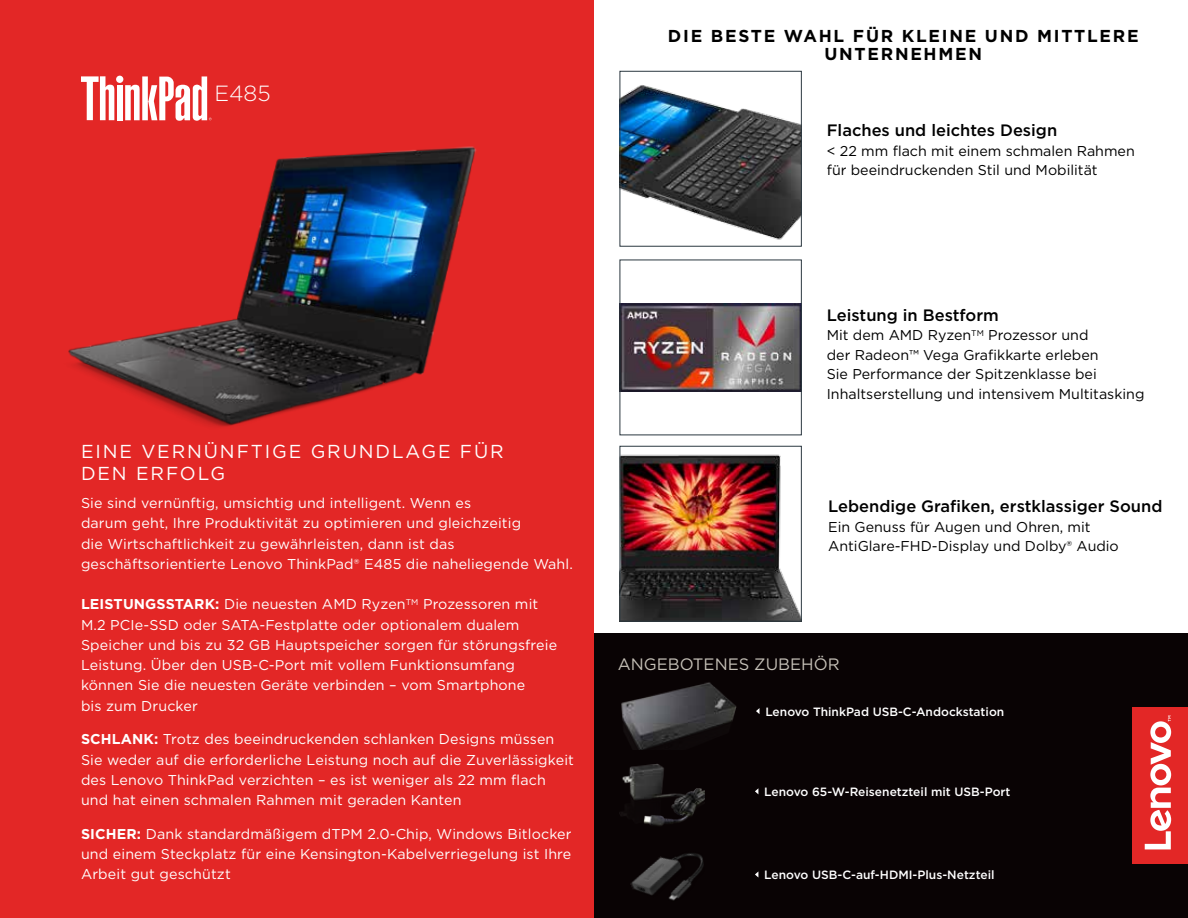
<style>
.page{position:relative;width:1188px;height:918px;background:#fff}
.page>*{position:absolute;margin:0;border:0;box-sizing:border-box;transform-origin:0 0}
.t1{font:300 21.9px "Gotham";color:#fff}
.t2{font:18.75px "Gotham";letter-spacing:.1em;color:#fff}
.t3{font:700 17.25px "Gotham";letter-spacing:.1em;color:#000}
.t4{font:500 16.5px "Gotham";color:#000}
.t5{font:16.5px "Gotham";color:#c5c0b7}
.t6{font:14.25px/20.2px "Gotham";letter-spacing:.01em;color:#fff}
.t7{font:14.25px/19.5px "Gotham";color:#000}
.t8{font:500 12px "Gotham";color:#fff}
.s1{font-weight:700}
</style>
<div class="page">
<div style="left:592px;top:632px;width:596px;height:286px;background:#090304"></div>
<div style="left:0;top:0;width:594px;height:918px;background:#e32726"></div>
<div style="left:1133px;top:707px;width:55px;height:157px;background:#e32726"></div>
<svg style="left:1145px;top:716px;width:26px;height:133px"></svg>
<div style="left:116px;top:76px;width:7px;height:7px;background:#fff;border-radius:50%"></div>
<svg style="left:81px;top:76px;width:33px;height:35px"></svg>
<div style="left:117px;top:85px;width:6px;height:35px;background:#fff"></div>
<svg style="left:125px;top:76px;width:83px;height:35px"></svg>
<img style="left:68px;top:111px;width:408px;height:316px">
<img style="left:621px;top:682px;width:116px;height:67px">
<img style="left:620px;top:764px;width:85px;height:62px">
<svg style="left:755px;top:788px;width:3px;height:6px"></svg>
<img style="left:630px;top:853px;width:74px;height:48px">
<svg style="left:755px;top:872px;width:3px;height:5px"></svg>
<img style="left:622px;top:85px;width:178px;height:155px">
<div style="left:620px;top:71px;width:182px;height:176px;border:1px solid #2b3840"></div>
<img style="left:622px;top:303px;width:178px;height:88px">
<div style="left:620px;top:260px;width:182px;height:175px;border:1px solid #2b3840"></div>
<img style="left:622px;top:454px;width:178px;height:166px">
<div style="left:620px;top:446px;width:182px;height:176px;border:1px solid #2b3840"></div>
<svg style="left:756px;top:708px;width:4px;height:6px"></svg>
<h1 class="t1" style="left:214px;top:79px;width:58px">E485</h1>
<p class="t3" style="left:668px;top:25px;width:71px">DIE BESTE</p>
<p class="t3" style="left:784px;top:25px;width:34px">WAHL</p>
<p class="t3" style="left:853px;top:25px;width:62px">FÜR KLEINE</p>
<p class="t3" style="left:985px;top:25px;width:15px">UND</p>
<p class="t3" style="left:1037px;top:25px;width:30px">MITTLERE</p>
<p class="t3" style="left:825px;top:43px;width:30px">UNTERNEH</p>
<p class="t3" style="left:938px;top:43px;width:30px">MEN</p>
<p class="t4" style="left:827px;top:119px;width:232px">Flaches und leichtes Design</p>
<p class="t7" style="left:827px;top:141px;width:310px">&lt; 22 mm flach mit einem schmalen Rahmen für beeindruckenden Stil und Mobilität</p>
<h2 class="t2" style="left:81px;top:440px;width:14px">EINE</h2>
<h2 class="t2" style="left:141px;top:440px;width:32px">VERNÜN</h2>
<h2 class="t2" style="left:237px;top:440px;width:253px">FTIGE GRUNDLAGE FÜR</h2>
<h2 class="t2" style="left:81px;top:462px;width:31px">DENER</h2>
<h2 class="t2" style="left:166px;top:462px;width:61px">FOLG</h2>
<p class="t6" style="left:81px;top:493px;width:493px">Sie sind vernünftig, umsichtig und intelligent. Wenn es<br>darum geht, I hre Produktivität zu optimieren und gleichzeitig<br>die Wirtschaftlichkeit zu gewährleisten, dann ist das geschäftsorientierte Lenovo ThinkPad® E485 die naheliegende Wahl.</p>
<p class="t6" style="left:81px;top:594px;width:478px"><span class="s1">LEISTUNGSSTARK:</span> Die neuesten AMD Ryzen<sup>TM</sup> Prozessoren mit M.2 PCIe-SSD oder SATA-Festplatte oder optionalem dualem Speicher und bis zu 32 GB Hauptspeicher sorgen für störungsfreie Leistung. Ü ber den USB-C-Port mit vollem Funktionsumfang können Sie die neuesten Geräte verbinden – vom Smartphone<br>bis zum Drucker</p>
<p class="t6" style="left:81px;top:729px;width:495px"><span class="s1">SCHLANK:</span> Trotz des beeindruckenden schlanken Designs müssen Sie weder auf die erforderliche Leistung noch auf die Zuverlässigkeit des Lenovo ThinkPad verzichten – es ist weniger als 22 mm flach und hat einen schmalen Rahmen mit geraden Kanten</p>
<p class="t6" style="left:81px;top:824px;width:492px;text-align:justify"><span class="s1">SICHER:</span> Dank standardmäßigem dTPM 2.0-Chip, Windows Bitlocker und einem Steckplatz für eine Kensington-Kabelverriegelung ist I hre Arbeit gut geschützt</p>
<p class="t4" style="left:827px;top:304px;width:174px">Leistung in Bestform</p>
<p class="t7" style="left:827px;top:326px;width:319px">Mit dem AMD Ryzen<sup>TM</sup> Prozessor und<br>der Radeon™ Vega Grafikkarte erleben<br>Sie Performance der Spitzenklasse bei<br>I nhaltserstellung und intensivem Multitasking</p>
<p class="t4" style="left:828px;top:496px;width:336px">Lebendige Grafiken, erstklassiger Sound</p>
<p class="t7" style="left:828px;top:517px;width:292px">Ein Genuss für Augen und Ohren, mit<br>AntiGlare-FH D-Display und Dolby® Audio</p>
<p class="t5" style="left:618px;top:654px;width:223px">Angebotenes Zubehör</p>
<p class="t8" style="left:765px;top:704px;width:240px">Lenovo ThinkPad USB-C-Andockstation</p>
<p class="t8" style="left:764px;top:784px;width:248px">Lenovo 65-W-Reisenetzteil mit USB-Port</p>
<p class="t8" style="left:764px;top:867px;width:232px">Lenovo USB-C-auf-HDMI-Plus-Netzteil</p>
</div>
